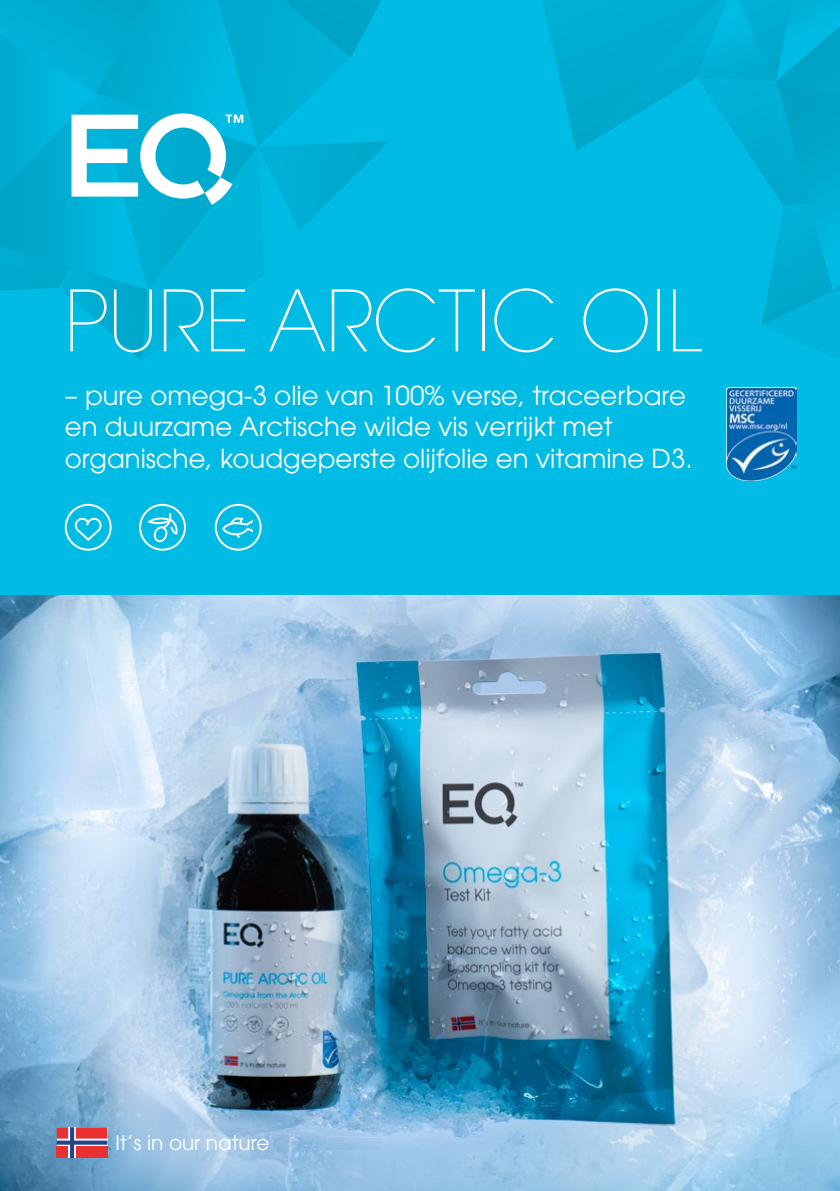
<style>
.page{position:relative;width:840px;height:1191px;background:#fff}
.page>*{position:absolute;margin:0;border:0;box-sizing:border-box;transform-origin:0 0}
.t1{font:200 83.6px "ITC Avant Garde Std";color:#fff}
.t2{font:26px/31.2px "ITC Avant Garde Pro";color:#fff}
.t3{font:20px "ITC Avant Garde Pro";color:#fff}
</style>
<div class="page">
<div style="left:0;top:0;width:839px;height:704px;background:#00bce4"></div>
<img style="left:0;top:595px;width:839px;height:596px">
<svg style="left:0;top:0;width:389px;height:361px"></svg>
<svg style="left:139px;top:504px;width:47px;height:46px"></svg>
<svg style="left:65px;top:504px;width:47px;height:46px"></svg>
<svg style="left:215px;top:504px;width:46px;height:46px"></svg>
<svg style="left:542px;top:0;width:297px;height:392px"></svg>
<img style="left:726px;top:387px;width:69px;height:93px">
<svg style="left:57px;top:1127px;width:50px;height:31px"></svg>
<h1 class="t1" style="left:65px;top:272px;width:638px">PURE ARCTIC OIL</h1>
<p class="t2" style="left:65px;top:380px;width:629px">– pure omega-3 olie van 100% verse, traceerbare en duurzame Arctische wilde vis verrijkt met organische, koudgeperste olijfolie en vitamine D3.</p>
<p class="t3" style="left:115px;top:1130px;width:155px">It’s in our nature</p>
</div>
